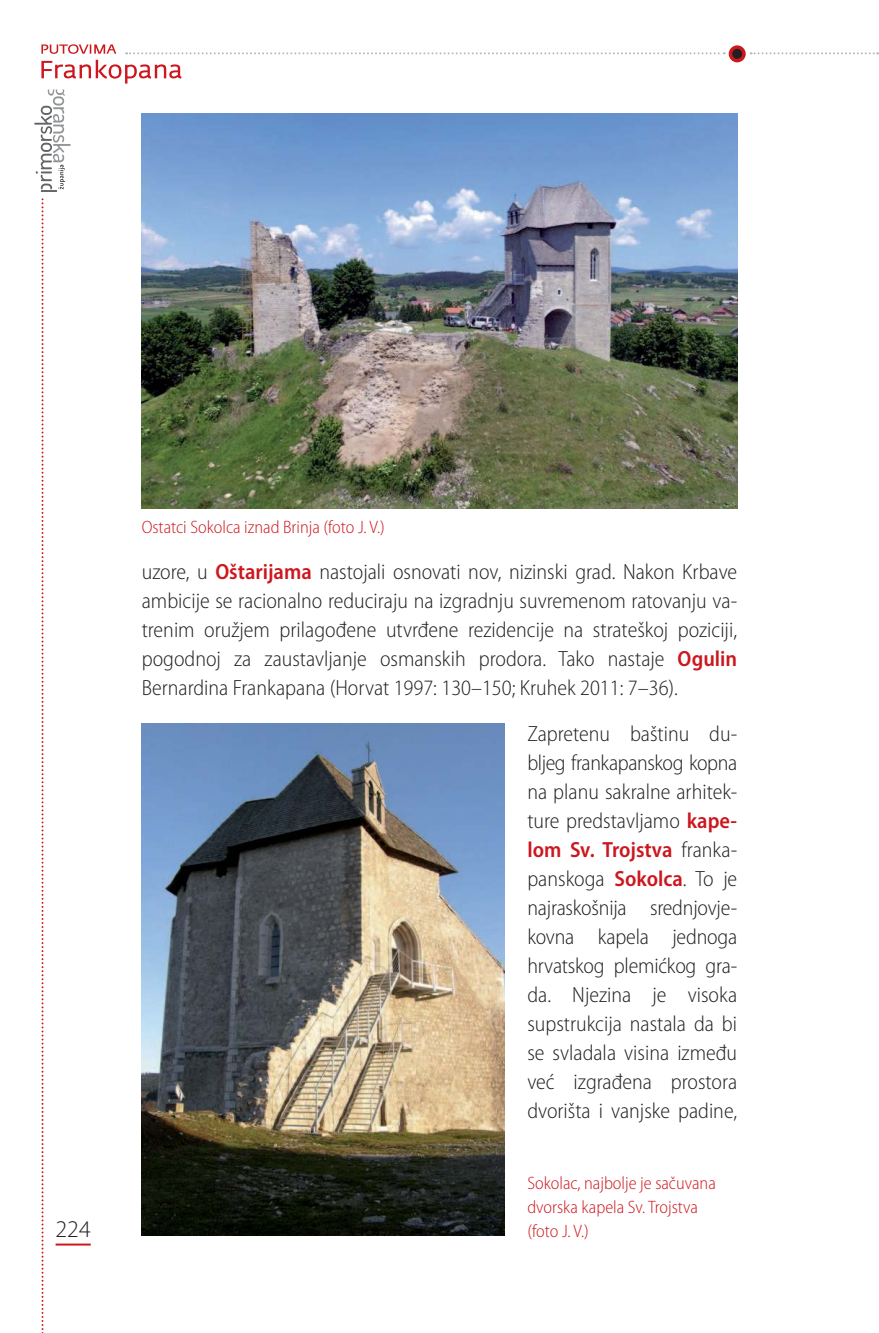
<style>
.page{position:relative;width:879px;height:1333px;background:#fff}
.page>*{position:absolute;margin:0;border:0;box-sizing:border-box;transform-origin:0 0}
.t1{font:300 24px "Myriad Pro";color:#221f1f}
.t2{font:300 semi-condensed 22px/29px "Myriad Pro";color:#221f1f;text-align:justify}
.t3{font:300 semi-condensed 18px/24px "Myriad Pro";color:#cd171e}
.s1{font-weight:600;color:#cd171e}
</style>
<div class="page">
<hr style="left:56px;top:1243px;width:35px;height:2px;background:#cd171e">
<svg style="left:750px;top:52px;width:128px;height:2px"></svg>
<svg style="left:729px;top:45px;width:17px;height:17px"></svg>
<div style="left:732px;top:49px;width:10px;height:10px;background:#221f1f;border-radius:50%"></div>
<svg style="left:126px;top:52px;width:599px;height:2px"></svg>
<svg style="left:41px;top:44px;width:75px;height:10px"></svg>
<svg style="left:41px;top:60px;width:140px;height:24px"></svg>
<svg style="left:34px;top:90px;width:37px;height:1243px"></svg>
<img style="left:142px;top:113px;width:595px;height:395px">
<img style="left:142px;top:723px;width:363px;height:511px">
<p class="t1" style="left:56px;top:1214px;width:37px">224</p>
<p class="t3" style="left:142px;top:515px;width:245px">Ostatci Sokolca iznad Brinja (foto J. V.)</p>
<p class="t2" style="left:142px;top:557px;width:597px">uzore, u <span class="s1">Oštarijama</span> nastojali osnovati nov, nizinski grad. Nakon Krbave ambicije se racionalno reduciraju na izgradnju suvremenom ratovanju va&shy;trenim oružjem prilagođene utvrđene rezidencije na strateškoj poziciji, pogodnoj za zaustavljanje osmanskih prodora. Tako nastaje <span class="s1">Ogulin </span>Bernardina Frankapana (Horvat 1997: 130–150; Kruhek 2011: 7–36).</p>
<p class="t2" style="left:527px;top:719px;width:211px">Zapretenu baštinu du&shy;bljeg frankapanskog kopna na planu sakralne arhitek&shy;ture predstavljamo <span class="s1">kape&shy;lom Sv. Trojstva</span> franka&shy;panskoga <span class="s1">Sokolca</span>. To je najraskošnija srednjovje&shy;kovna kapela jednoga hrvatskog plemićkog gra&shy;da. Njezina je visoka supstrukcija nastala da bi se svladala visina između već izgrađena prostora dvorišta i vanjske padine,</p>
<p class="t3" style="left:527px;top:1170px;width:190px">Sokolac, najbolje je sačuvana dvorska kapela Sv. Trojstva (foto J. V.)</p>
</div>
